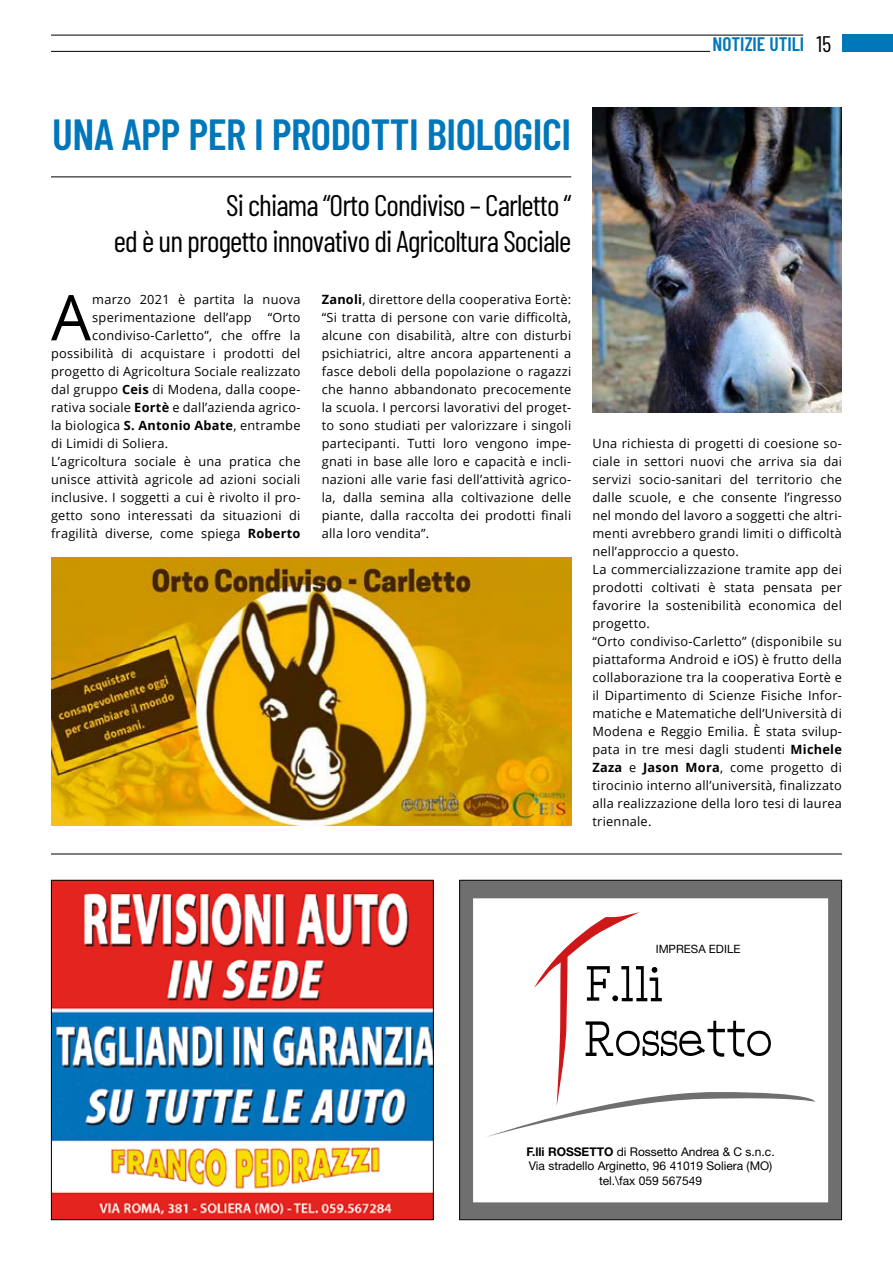
<style>
.page{position:relative;width:893px;height:1263px;background:#fff}
.page>*{position:absolute;margin:0;border:0;box-sizing:border-box;transform-origin:0 0}
.t1{font:63.15px "Open Sans";color:#000}
.t2{font:600 43.5px "Barlow Condensed";letter-spacing:-.01em;color:#0077ba}
.t3{font:30px/36px "Barlow Condensed";letter-spacing:-.03em;color:#000;text-align:right}
.t4{font:600 19.5px "Barlow Condensed";color:#0077ba}
.t5{font:12.75px/18px "Open Sans";letter-spacing:.02em;color:#000;text-align:justify}
.t6{font:12px/14.4px "Helvetica Neue";color:#000;text-align:center}
.t7{font:11.4px "Helvetica Neue";color:#000}
.s1{font-weight:400;font-size:22.5px;color:#000}
.s2{font-weight:700}
</style>
<div class="page">
<svg style="left:461px;top:882px;width:379px;height:336px"></svg>
<svg style="left:486px;top:912px;width:330px;height:225px"></svg>
<div style="left:459px;top:880px;width:383px;height:340px;border:1px solid #000"></div>
<img style="left:53px;top:882px;width:379px;height:336px">
<div style="left:51px;top:880px;width:383px;height:340px;border:1px solid #000"></div>
<hr style="left:51px;top:854px;width:791px;height:1px;background:#000">
<hr style="left:51px;top:35px;width:752px;height:1px;background:#000">
<hr style="left:51px;top:51px;width:659px;height:1px;background:#000">
<div style="left:842px;top:35px;width:51px;height:17px;background:#0077ba"></div>
<hr style="left:51px;top:176px;width:520px;height:1px;background:#000">
<img style="left:51px;top:557px;width:520px;height:269px">
<img style="left:592px;top:108px;width:250px;height:304px">
<h3 class="t4" style="left:712px;top:31px;width:120px">NOTIZIE UTILI <span class="s1">15</span></h3>
<h2 class="t2" style="left:52px;top:103px;width:521px">UNA APP PER I PRODOTTI BIOLOGICI</h2>
<h3 class="t3" style="left:114px;top:185px;width:459px">Si chiama “Orto Condiviso – Carletto “<br>ed è un progetto innovativo di Agricoltura Sociale</h3>
<h1 class="t1" style="left:51px;top:274px;width:41px">A</h1>
<p class="t5" style="left:92px;top:290px;width:210px">marzo 2021 è partita la nuova</p>
<p class="t5" style="left:92px;top:308px;width:210px">sperimentazione dell’app “Orto</p>
<p class="t5" style="left:92px;top:326px;width:210px">condiviso-Carletto”, che offre la</p>
<p class="t5" style="left:51px;top:344px;width:251px">possibilità di acquistare i prodotti del</p>
<p class="t5" style="left:51px;top:362px;width:251px">progetto di Agricoltura Sociale realizzato</p>
<p class="t5" style="left:51px;top:380px;width:251px">dal gruppo <span class="s2">Ceis</span> di Modena, dalla coope-</p>
<p class="t5" style="left:51px;top:398px;width:251px">rativa sociale <span class="s2">Eortè</span> e dall’azienda agrico-</p>
<p class="t5" style="left:51px;top:416px;width:251px">la biologica <span class="s2">S. Antonio Abate</span>, entrambe</p>
<p class="t5" style="left:51px;top:434px;width:119px">di Limidi di Soliera.</p>
<p class="t5" style="left:51px;top:452px;width:251px">L’agricoltura sociale è una pratica che</p>
<p class="t5" style="left:51px;top:470px;width:251px">unisce attività agricole ad azioni sociali</p>
<p class="t5" style="left:51px;top:488px;width:251px">inclusive. I soggetti a cui è rivolto il pro-</p>
<p class="t5" style="left:51px;top:506px;width:251px">getto sono interessati da situazioni di</p>
<p class="t5" style="left:51px;top:524px;width:251px">fragilità diverse, come spiega <span class="s2">Roberto</span></p>
<p class="t5" style="left:322px;top:290px;width:251px"><span class="s2">Zanoli</span>, direttore della cooperativa Eortè: “Si tratta di persone con varie difficoltà, alcune con disabilità, altre con disturbi psichiatrici, altre ancora appartenenti a fasce deboli della popolazione o ragazzi che hanno abbandonato precocemente la scuola. I percorsi lavorativi del proget&shy;to sono studiati per valorizzare i singoli partecipanti. Tutti loro vengono impe&shy;gnati in base alle loro e capacità e incli&shy;nazioni alle varie fasi dell’attività agrico&shy;la, dalla semina alla coltivazione delle piante, dalla raccolta dei prodotti finali alla loro vendita”.</p>
<p class="t5" style="left:592px;top:434px;width:251px;text-align:left">Una richiesta di progetti di coesione so&shy;ciale in settori nuovi che arriva sia dai servizi socio-sanitari del territorio che dalle scuole, e che consente l’ingresso nel mondo del lavoro a soggetti che altri&shy;menti avrebbero grandi limiti o difficoltà nell’approccio a questo.<br>La commercializzazione tramite app dei prodotti coltivati è stata pensata per favorire la sostenibilità economica del progetto.<br>“Orto condiviso-Carletto” (disponibile su piattaforma Android e iOS) è frutto della collaborazione tra la cooperativa Eortè e il Dipartimento di Scienze Fisiche Infor&shy;matiche e Matematiche dell’Università di Modena e Reggio Emilia. È stata svilup&shy;pata in tre mesi dagli studenti <span class="s2">Michele Zaza</span> e <span class="s2">Jason Mora</span>, come progetto di tirocinio interno all’università, finalizzato alla realizzazione della loro tesi di laurea triennale.</p>
<p class="t7" style="left:656px;top:942px;width:86px">IMPRESA EDILE</p>
<p class="t6" style="left:526px;top:1144px;width:250px"><span class="s2">F.lli ROSSETTO</span> di Rossetto Andrea &amp; C s.n.c.<br>Via stradello Arginetto, 96 41019 Soliera (MO) tel.\fax 059 567549</p>
</div>
